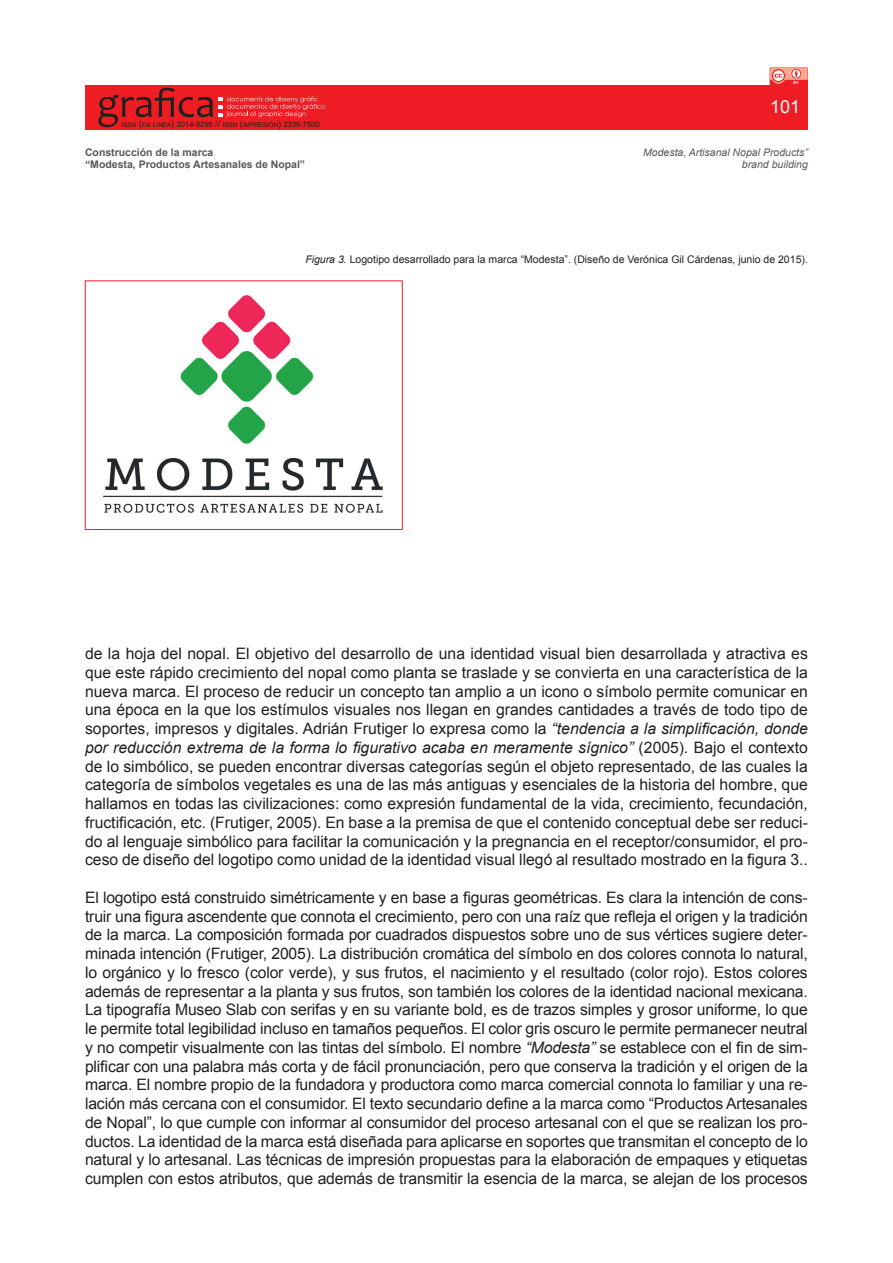
<style>
.page{position:relative;width:893px;height:1263px;background:#fff}
.page>*{position:absolute;margin:0;border:0;box-sizing:border-box;transform-origin:0 0}
.t1{font:18px "Arial";color:#fff}
.t2{font:15.75px/18.8px "Arial";letter-spacing:-.005em;color:#231f20;text-align:justify}
.t3{font:10.5px "Arial";color:#231f20}
.t4{font:700 10.5px/12px "Arial";color:#57585a}
.t5{font:italic 10.5px/12px "Arial";color:#57585a;text-align:right}
.t6{font:6.3px "Arial";color:#231f20}
.s1{font-size:9px}
.s2{font-size:7.5px}
.s3{font-style:italic}
</style>
<div class="page">
<div style="left:85px;top:85px;width:723px;height:44px;background:#ee1d23"></div>
<svg style="left:98px;top:88px;width:227px;height:39px"></svg>
<svg style="left:770px;top:67px;width:38px;height:18px"></svg>
<img style="left:103px;top:295px;width:280px;height:218px">
<div style="left:85px;top:281px;width:317px;height:249px;border:1px solid #ee1d23"></div>
<p class="t6" style="left:122px;top:121px;width:199px">ISSN <span class="s1">(</span>EN LINEA<span class="s1">)</span> <span class="s2">2014-9298</span> <span class="s1">//</span> ISSN <span class="s1">(</span>IMPRESIÓN<span class="s1">)</span> <span class="s2">2339-7500</span></p>
<p class="t1" style="left:770px;top:95px;width:32px">101</p>
<p class="t4" style="left:85px;top:147px;width:222px">Construcción de la marca<br>“Modesta, Productos Artesanales de Nopal”</p>
<p class="t5" style="left:643px;top:147px;width:166px">Modesta, Artisanal Nopal Products” brand building</p>
<p class="t3" style="left:305px;top:252px;width:504px"><span class="s3">Figura 3.</span> Logotipo desarrollado para la marca “Modesta”. (Diseño de Verónica Gil Cárdenas, junio de 2015).</p>
<p class="t2" style="left:85px;top:644px;width:724px">de la hoja del nopal. El objetivo del desarrollo de una identidad visual bien desarrollada y atractiva es que este rápido crecimiento del nopal como planta se traslade y se convierta en una característica de la nueva marca. El proceso de reducir un concepto tan amplio a un icono o símbolo permite comunicar en una época en la que los estímulos visuales nos llegan en grandes cantidades a través de todo tipo de soportes, impresos y digitales. Adrián Frutiger lo expresa como la <span class="s3">“tendencia a la simplificación, donde por reducción extrema de la forma lo figurativo acaba en meramente sígnico”</span> (2005)<span class="s3">.</span> Bajo el contexto de lo simbólico, se pueden encontrar diversas categorías según el objeto representado, de las cuales la categoría de símbolos vegetales es una de las más antiguas y esenciales de la historia del hombre, que hallamos en todas las civilizaciones: como expresión fundamental de la vida, crecimiento, fecundación, fructificación, etc. (Frutiger, 2005). En base a la premisa de que el contenido conceptual debe ser reduci&shy;do al lenguaje simbólico para facilitar la comunicación y la pregnancia en el receptor/consumidor, el pro&shy;ceso de diseño del logotipo como unidad de la identidad visual llegó al resultado mostrado en la figura 3..</p>
<p class="t2" style="left:85px;top:888px;width:724px">El logotipo está construido simétricamente y en base a figuras geométricas. Es clara la intención de cons&shy;truir una figura ascendente que connota el crecimiento, pero con una raíz que refleja el origen y la tradición de la marca. La composición formada por cuadrados dispuestos sobre uno de sus vértices sugiere deter&shy;minada intención (Frutiger, 2005). La distribución cromática del símbolo en dos colores connota lo natural, lo orgánico y lo fresco (color verde), y sus frutos, el nacimiento y el resultado (color rojo). Estos colores además de representar a la planta y sus frutos, son también los colores de la identidad nacional mexicana.<br>La tipografía Museo Slab con serifas y en su variante bold, es de trazos simples y grosor uniforme, lo que le permite total legibilidad incluso en tamaños pequeños. El color gris oscuro le permite permanecer neutral y no competir visualmente con las tintas del símbolo. El nombre <span class="s3">“Modesta”</span> se establece con el fin de sim&shy;plificar con una palabra más corta y de fácil pronunciación, pero que conserva la tradición y el origen de la marca. El nombre propio de la fundadora y productora como marca comercial connota lo familiar y una re&shy;lación más cercana con el consumidor. El texto secundario define a la marca como “Productos Artesanales de Nopal”, lo que cumple con informar al consumidor del proceso artesanal con el que se realizan los pro&shy;ductos. La identidad de la marca está diseñada para aplicarse en soportes que transmitan el concepto de lo natural y lo artesanal. Las técnicas de impresión propuestas para la elaboración de empaques y etiquetas cumplen con estos atributos, que además de transmitir la esencia de la marca, se alejan de los procesos</p>
</div>
